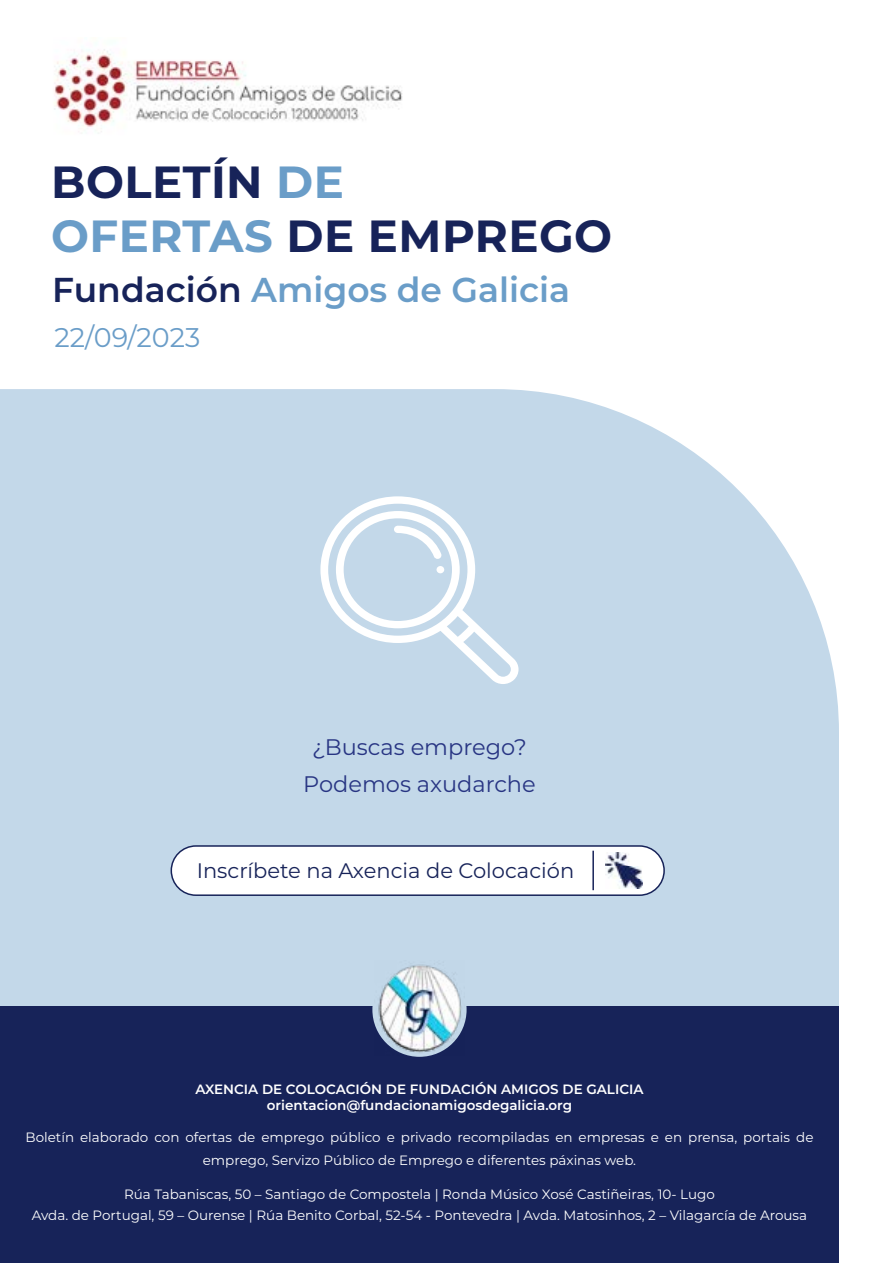
<style>
.page{position:relative;width:893px;height:1263px;background:#fff}
.page>*{position:absolute;margin:0;border:0;box-sizing:border-box;transform-origin:0 0}
.t1{font:700 45px/54px "Montserrat";letter-spacing:.01em;color:#172359}
.t2{font:600 34.5px "Montserrat";color:#6a9dc8}
.t3{font:27px "Montserrat";color:#6a9dc8}
.t4{font:22.5px/37.5px "Montserrat";color:#283583;text-align:center}
.t5{font:21px "Montserrat";color:#172359}
.t6{font:13.5px/21px "Montserrat";color:#fff;text-align:center}
.t7{font:600 13.5px/16.2px "Montserrat";color:#fff;text-align:center}
.s1{color:#6a9dc8}
.s2{color:#172359}
</style>
<div class="page">
<div style="left:0;top:389px;width:839px;height:617px;background:#c3d8e9"></div>
<div style="left:0;top:1006px;width:839px;height:257px;background:#172359"></div>
<img style="left:374px;top:960px;width:91px;height:95px">
<img style="left:54px;top:49px;width:348px;height:83px">
<div style="left:171px;top:846px;width:493px;height:49px;background:#fff;border-radius:25px"></div>
<div style="left:171px;top:845px;width:494px;height:51px;border:2px solid #172359;border-radius:25px"></div>
<svg style="left:320px;top:496px;width:198px;height:188px"></svg>
<hr style="left:592px;top:851px;width:2px;height:39px;background:#172359">
<img style="left:606px;top:853px;width:36px;height:35px">
<h1 class="t1" style="left:51px;top:153px;width:562px">BOLETÍN <span class="s1">DE<br>OFERTAS</span> DE EMPREGO</h1>
<h2 class="t2" style="left:52px;top:265px;width:519px"><span class="s2">Fundación</span> Amigos de Galicia</h2>
<h3 class="t3" style="left:54px;top:319px;width:147px">22/09/2023</h3>
<h3 class="t4" style="left:303px;top:727px;width:234px">¿Buscas emprego?<br>Podemos axudarche</h3>
<h3 class="t5" style="left:197px;top:856px;width:379px">Inscríbete na Axencia de Colocación</h3>
<p class="t7" style="left:195px;top:1080px;width:450px">AXENCIA DE COLOCACIÓN DE FUNDACIÓN AMIGOS DE GALICIA orientacion@fundacionamigosdegalicia.org</p>
<p class="t6" style="left:26px;top:1126px;width:789px;line-height:22.5px">Boletín elaborado con ofertas de emprego público e privado recompiladas en empresas e en prensa, portais de emprego, Servizo Público de Emprego e diferentes páxinas web.</p>
<p class="t6" style="left:32px;top:1183px;width:777px">Rúa Tabaniscas, 50 – Santiago de Compostela | Ronda Músico Xosé Castiñeiras, 10- Lugo<br>Avda. de Portugal, 59 – Ourense | Rúa Benito Corbal, 52-54 - Pontevedra | Avda. Matosinhos, 2 – Vilagarcía de Arousa</p>
</div>
